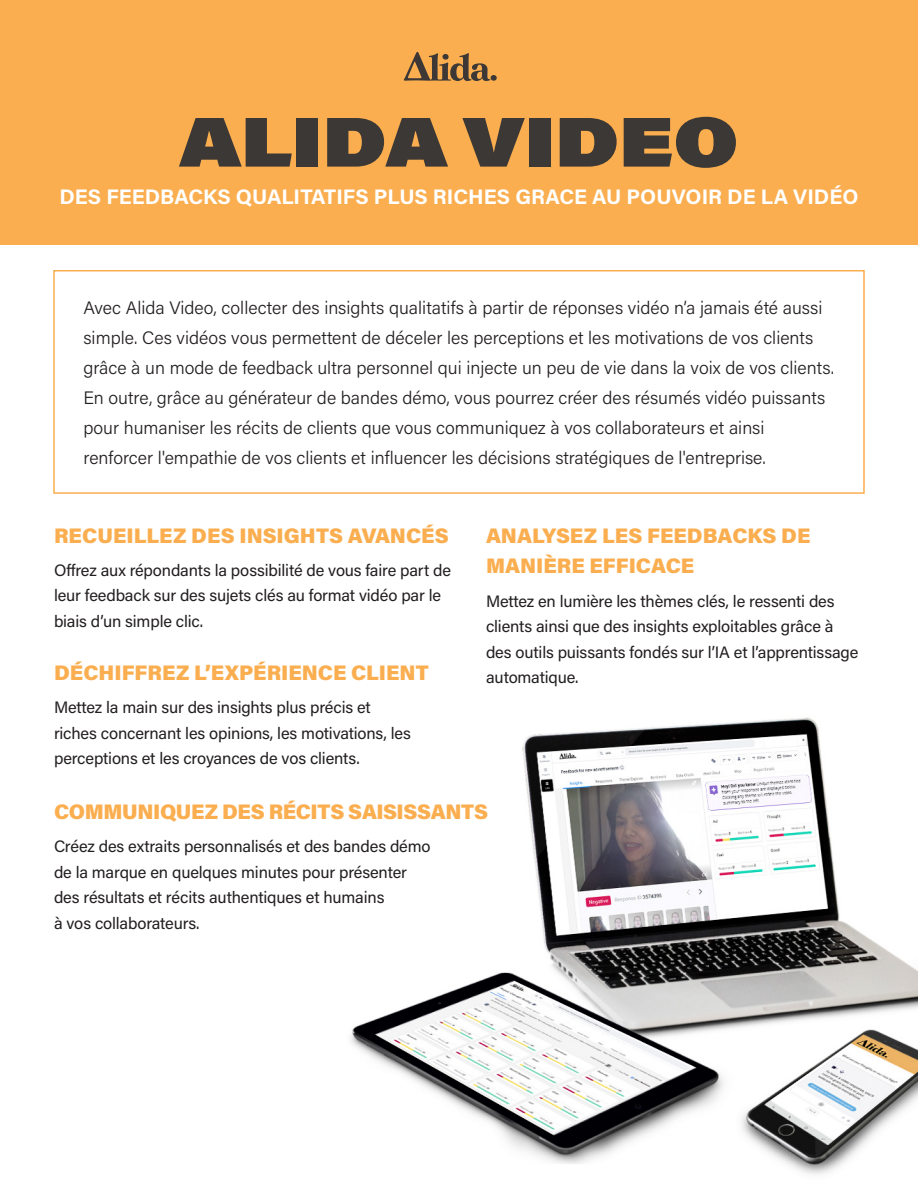
<style>
.page{position:relative;width:918px;height:1188px;background:#fff}
.page>*{position:absolute;margin:0;border:0;box-sizing:border-box;transform-origin:0 0}
.Title_header{font:900 69px "Acumin Pro Wide";color:#3c3835}
.Inline_header{font:900 21px/30px "Acumin Pro";color:#faae4f}
.Title_subheader{font:700 21px "Acumin Pro";color:#fff}
.Inline_header-2{font:900 21px "Acumin Pro";letter-spacing:-.02em;color:#faae4f}
.Body{font:300 18px/30px "Acumin Pro";color:#231f20}
.Inline_header-3{font:16.5px/25.5px "Acumin Pro";letter-spacing:-.01em;color:#231f20}
.Bulleted_list{font:16.5px/25.5px "Acumin Pro";letter-spacing:-.01em;color:#231f20}
</style>
<div class="page">
<div style="left:53px;top:270px;width:812px;height:224px;border:2px solid #faae4f"></div>
<img style="left:350px;top:717px;width:568px;height:458px">
<div style="left:0;top:0;width:918px;height:244px;background:#faae4f"></div>
<svg style="left:404px;top:52px;width:93px;height:29px"></svg>
<div style="left:442px;top:54px;width:7px;height:6px;background:#3d3835;border-radius:50%"></div>
<p class="Title_header" style="left:180px;top:89px;width:560px">ALIDA VIDEO</p>
<p class="Title_subheader" style="left:59px;top:182px;width:801px">DES FEEDBACKS QUALITATIFS PLUS RICHES GRACE AU POUVOIR DE LA VIDÉO</p>
<p class="Body" style="left:83px;top:292px;width:752px">Avec Alida Video, collecter des insights qualitatifs à partir de réponses vidéo n’a jamais été aussi simple. Ces vidéos vous permettent de déceler les perceptions et les motivations de vos clients grâce à un mode de feedback ultra personnel qui injecte un peu de vie dans la voix de vos clients.<br>En outre, grâce au générateur de bandes démo, vous pourrez créer des résumés vidéo puissants pour humaniser les récits de clients que vous communiquez à vos collaborateurs et ainsi renforcer l'empathie de vos clients et influencer les décisions stratégiques de l'entreprise.</p>
<p class="Inline_header" style="left:54px;top:520px;width:396px">RECUEILLEZ DES INSIGHTS AVANCÉS</p>
<p class="Bulleted_list" style="left:54px;top:556px;width:399px">Offrez aux répondants la possibilité de vous faire part de leur feedback sur des sujets clés au format vidéo par le biais d’un simple clic.</p>
<p class="Inline_header" style="left:486px;top:520px;width:326px">ANALYSEZ LES FEEDBACKS DE<br>MANIÈRE EFFICACE</p>
<p class="Inline_header-3" style="left:486px;top:588px;width:374px">Mettez en lumière les thèmes clés, le ressenti des clients ainsi que des insights exploitables grâce à des outils puissants fondés sur l’IA et l’apprentissage</p>
<p class="Inline_header" style="left:54px;top:656px;width:376px">DÉCHIFFREZ L’EXPÉRIENCE CLIENT</p>
<p class="Inline_header-3" style="left:486px;top:664px;width:94px">automatique.</p>
<p class="Inline_header-3" style="left:54px;top:694px;width:358px">Mettez la main sur des insights plus précis et riches concernant les opinions, les motivations, les perceptions et les croyances de vos clients.</p>
<p class="Inline_header-2" style="left:54px;top:797px;width:436px">COMMUNIQUEZ DES RÉCITS SAISISSANTS</p>
<p class="Inline_header-3" style="left:54px;top:833px;width:378px">Créez des extraits personnalisés et des bandes démo de la marque en quelques minutes pour présenter des résultats et récits authentiques et humains<br>à vos collaborateurs.</p>
</div>
